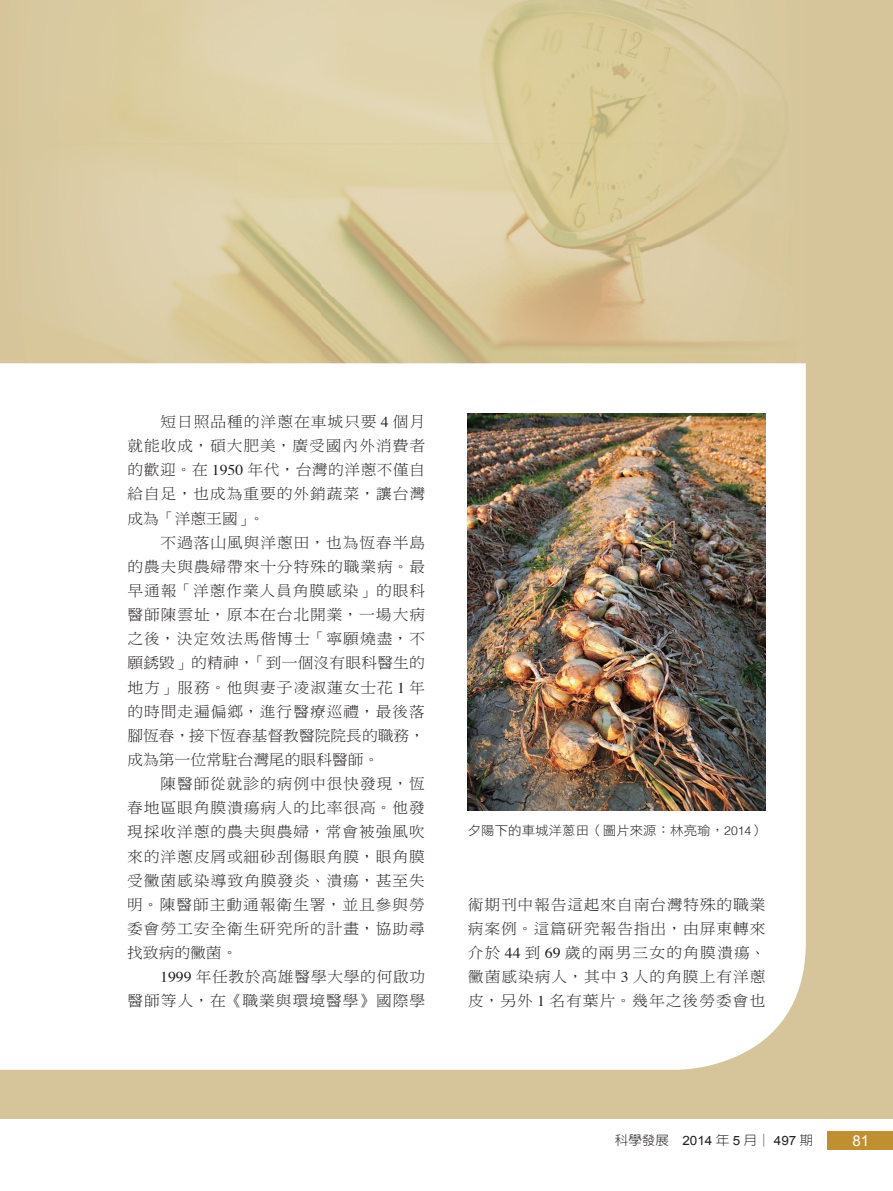
<style>
.page{position:relative;width:893px;height:1191px;background:#fff}
.page>*{position:absolute;margin:0;border:0;box-sizing:border-box;transform-origin:0 0}
.t1{font:15px/24.2px "DF Ming Std W3";letter-spacing:.06em;color:#231f20;text-align:justify;scale:1.05 1}
.t2{font:15px "Arial";color:#fff}
.t3{font:12.9px "DF Hei Std W3";color:#231f20;scale:1.05 1}
.t4{font:300 12.9px "AR New Hei B5";color:#231f20;scale:1.05 1}
.s1{font-family:"Times"}
.s2{font-family:"Helvetica";font-weight:300;font-size:12.3px}
.s3{font-family:"Arial";font-weight:400}
</style>
<div class="page">
<div style="left:828px;top:1131px;width:65px;height:18px;background:#bf8f30"></div>
<div style="left:0;top:0;width:893px;height:1118px;background:#d6c59b"></div>
<img style="left:66px;top:0;width:694px;height:363px">
<div style="left:0;top:363px;width:806px;height:706px;background:#fff"></div>
<img style="left:468px;top:414px;width:297px;height:397px">
<p class="t1" style="left:127px;top:409px;width:285px;text-indent:33px">短日照品種的洋蔥在車城只要 <span class="s1">4</span> 個月就能收成，碩大肥美，廣受國內外消費者的歡迎。在 <span class="s1">1950</span> 年代，台灣的洋蔥不僅自給自足，也成為重要的外銷蔬菜，讓台灣成為「洋蔥王國」。</p>
<p class="t1" style="left:127px;top:530px;width:285px;text-indent:33px">不過落山風與洋蔥田，也為恆春半島的農夫與農婦帶來十分特殊的職業病。最早通報「洋蔥作業人員角膜感染」的眼科醫師陳雲址，原本在台北開業，一場大病之後，決定效法馬偕博士「寧願燒盡，不願銹毀」的精神，「到一個沒有眼科醫生的地方」服務。他與妻子凌淑蓮女士花 <span class="s1">1</span> 年的時間走遍偏鄉，進行醫療巡禮，最後落腳恆春，接下恆春基督教醫院院長的職務，成為第一位常駐台灣尾的眼科醫師。</p>
<p class="t1" style="left:127px;top:771px;width:285px;text-indent:33px">陳醫師從就診的病例中很快發現，恆春地區眼角膜潰瘍病人的比率很高。他發現採收洋蔥的農夫與農婦，常會被強風吹來的洋蔥皮屑或細砂刮傷眼角膜，眼角膜受黴菌感染導致角膜發炎、潰瘍，甚至失明。陳醫師主動通報衛生署，並且參與勞委會勞工安全衛生研究所的計畫，協助尋找致病的黴菌。</p>
<p class="t1" style="left:128px;top:965px;width:285px;line-height:23.4px;text-align:right"><span class="s1">1999</span> 年任教於高雄醫學大學的何啟功<br>醫師等人，在《職業與環境醫學》國際學</p>
<p class="t3" style="left:468px;top:823px;width:284px">夕陽下的車城洋蔥田（圖片來源：林亮瑜，<span class="s2">2014</span>）</p>
<p class="t1" style="left:468px;top:892px;width:285px">術期刊中報告這起來自南台灣特殊的職業病案例。這篇研究報告指出，由屏東轉來介於 <span class="s1">44</span> 到 <span class="s1">69</span> 歲的兩男三女的角膜潰瘍、黴菌感染病人，其中 <span class="s1">3</span> 人的角膜上有洋蔥皮，另外 <span class="s1">1</span> 名有葉片。幾年之後勞委會也</p>
<p class="t4" style="left:615px;top:1133px;width:190px">科學發展 <span class="s3">2014</span> 年 <span class="s3">5</span> 月│ <span class="s3">497</span> 期</p>
<p class="t2" style="left:852px;top:1131px;width:18px">81</p>
</div>
